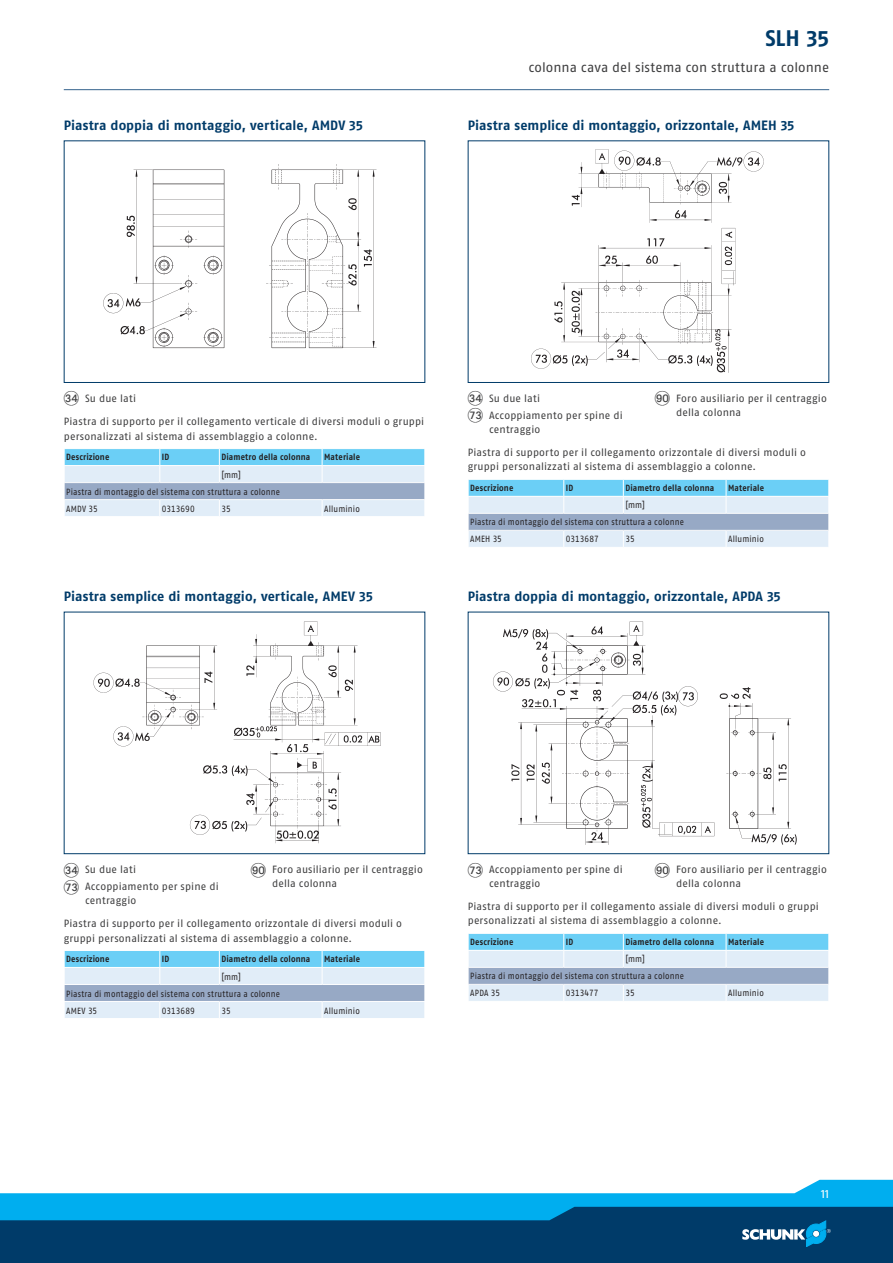
<style>
.page{position:relative;width:893px;height:1263px;background:#fff}
.page>*{position:absolute;margin:0;border:0;box-sizing:border-box;transform-origin:0 0}
.t1{font:700 22.5px "SCHUNK Fago Pro";color:#003b69}
.t2{font:700 13.5px "SCHUNK Fago Pro";letter-spacing:.005em;color:#003b69}
.t3{font:13.5px "SCHUNK Fago Pro";letter-spacing:.005em;color:#3e3e3f}
.t4{font:12px "SCHUNK Fago Pro";color:#fff}
.t5{font:10.5px/14.2px "SCHUNK Fago Pro";letter-spacing:.015em;color:#3e3e3f}
.t6{font:9px/17px "SCHUNK Fago Pro";letter-spacing:.02em;color:#231f20;scale:.9 1}
.t7{font:700 9px "SCHUNK Fago Pro";letter-spacing:.015em;color:#231f20;scale:.9 1}
.t8{font:9px "SCHUNK Fago Pro";letter-spacing:-.005em;color:#231f20;scale:.9 1}
.t9{font:9px "SCHUNK Fago Pro";color:#231f20;scale:.9 1}
.s1{font-family:"Deco Numbers LH Circle";font-size:15px}
</style>
<div class="page">
<div style="left:0;top:1202px;width:893px;height:61px;background:#003b69"></div>
<svg style="left:0;top:1180px;width:893px;height:67px"></svg>
<hr style="left:64px;top:89px;width:765px;height:1px;background:#35628d">
<div style="left:64px;top:140px;width:361px;height:243px;border:1px solid #003b69"></div>
<img style="left:103px;top:164px;width:274px;height:185px">
<svg style="left:64px;top:449px;width:361px;height:67px;background:#b4d6eb"></svg>
<hr style="left:64px;top:499px;width:96px;height:1px;background:#fff">
<hr style="left:160px;top:499px;width:59px;height:1px;background:#fff">
<hr style="left:219px;top:499px;width:103px;height:1px;background:#fff">
<hr style="left:322px;top:499px;width:103px;height:1px;background:#fff">
<div style="left:468px;top:140px;width:361px;height:243px;border:1px solid #003b69"></div>
<img style="left:531px;top:149px;width:233px;height:224px">
<svg style="left:468px;top:479px;width:361px;height:68px;background:#b5d6eb"></svg>
<hr style="left:468px;top:530px;width:96px;height:1px;background:#fff">
<hr style="left:564px;top:530px;width:59px;height:1px;background:#fff">
<hr style="left:623px;top:530px;width:103px;height:1px;background:#fff">
<hr style="left:726px;top:530px;width:103px;height:1px;background:#fff">
<div style="left:64px;top:612px;width:361px;height:242px;border:1px solid #003b69"></div>
<img style="left:93px;top:621px;width:288px;height:223px">
<svg style="left:64px;top:950px;width:361px;height:68px;background:#b5d6eb"></svg>
<hr style="left:64px;top:1001px;width:96px;height:1px;background:#fff">
<hr style="left:160px;top:1001px;width:59px;height:1px;background:#fff">
<hr style="left:219px;top:1001px;width:103px;height:1px;background:#fff">
<hr style="left:322px;top:1001px;width:103px;height:1px;background:#fff">
<div style="left:468px;top:612px;width:361px;height:242px;border:1px solid #003b69"></div>
<img style="left:493px;top:621px;width:304px;height:224px">
<svg style="left:468px;top:933px;width:361px;height:68px;background:#b5d6eb"></svg>
<hr style="left:468px;top:984px;width:96px;height:1px;background:#fff">
<hr style="left:564px;top:984px;width:59px;height:1px;background:#fff">
<hr style="left:623px;top:984px;width:103px;height:1px;background:#fff">
<hr style="left:726px;top:984px;width:103px;height:1px;background:#fff">
<p class="t2" style="left:64px;top:117px;width:301px">Piastra doppia di montaggio, verticale, AMDV 35</p>
<h1 class="t1" style="left:766px;top:24px;width:65px">SLH 35</h1>
<p class="t3" style="left:528px;top:60px;width:302px">colonna cava del sistema con struttura a colonne</p>
<p class="t2" style="left:468px;top:117px;width:328px">Piastra semplice di montaggio, orizzontale, AMEH 35</p>
<p class="t5" style="left:64px;top:391px;width:74px"><span class="s1">CN</span> Su due lati</p>
<p class="t5" style="left:64px;top:415px;width:362px">Piastra di supporto per il collegamento verticale di diversi moduli o gruppi personalizzati al sistema di assemblaggio a colonne.</p>
<p class="t7" style="left:66px;top:451px;width:49px">Descrizione</p>
<p class="t7" style="left:162px;top:451px;width:10px">ID</p>
<p class="t7" style="left:221px;top:451px;width:100px">Diametro della colonna</p>
<p class="t7" style="left:324px;top:451px;width:41px">Materiale</p>
<p class="t6" style="left:66px;top:466px;width:239px;text-indent:155px">[mm]<br>Piastra di montaggio del sistema con struttura a colonne<br>AMDV 35</p>
<p class="t8" style="left:162px;top:503px;width:38px">0313690</p>
<p class="t6" style="left:221px;top:500px;width:12px">35</p>
<p class="t6" style="left:324px;top:500px;width:41px">Alluminio</p>
<p class="t2" style="left:64px;top:588px;width:311px">Piastra semplice di montaggio, verticale, AMEV 35</p>
<p class="t5" style="left:468px;top:390px;width:156px;line-height:17px"><span class="s1">CN</span> Su due lati<br><span class="s1">GM</span> Accoppiamento per spine di</p>
<p class="t5" style="left:489px;top:422px;width:53px">centraggio</p>
<p class="t5" style="left:676px;top:391px;width:152px;text-indent:-21px"><span class="s1">IT</span> Foro ausiliario per il centraggio della colonna</p>
<p class="t5" style="left:468px;top:445px;width:340px">Piastra di supporto per il collegamento orizzontale di diversi moduli o gruppi personalizzati al sistema di assemblaggio a colonne.</p>
<p class="t7" style="left:470px;top:482px;width:49px">Descrizione</p>
<p class="t7" style="left:566px;top:482px;width:10px">ID</p>
<p class="t7" style="left:625px;top:482px;width:100px">Diametro della colonna</p>
<p class="t7" style="left:728px;top:482px;width:41px">Materiale</p>
<p class="t6" style="left:470px;top:497px;width:239px;text-indent:155px">[mm]<br>Piastra di montaggio del sistema con struttura a colonne<br>AMEH 35</p>
<p class="t8" style="left:566px;top:534px;width:38px">0313687</p>
<p class="t6" style="left:625px;top:531px;width:12px">35</p>
<p class="t6" style="left:728px;top:531px;width:41px">Alluminio</p>
<p class="t2" style="left:468px;top:588px;width:314px">Piastra doppia di montaggio, orizzontale, APDA 35</p>
<p class="t5" style="left:64px;top:861px;width:156px;line-height:17px"><span class="s1">CN</span> Su due lati<br><span class="s1">GM</span> Accoppiamento per spine di</p>
<p class="t5" style="left:85px;top:893px;width:53px">centraggio</p>
<p class="t5" style="left:272px;top:862px;width:152px;text-indent:-21px"><span class="s1">IT</span> Foro ausiliario per il centraggio della colonna</p>
<p class="t5" style="left:64px;top:916px;width:340px">Piastra di supporto per il collegamento orizzontale di diversi moduli o gruppi personalizzati al sistema di assemblaggio a colonne.</p>
<p class="t7" style="left:66px;top:953px;width:49px">Descrizione</p>
<p class="t7" style="left:162px;top:953px;width:10px">ID</p>
<p class="t7" style="left:221px;top:953px;width:100px">Diametro della colonna</p>
<p class="t7" style="left:324px;top:953px;width:41px">Materiale</p>
<p class="t6" style="left:66px;top:968px;width:239px;text-indent:155px">[mm]<br>Piastra di montaggio del sistema con struttura a colonne<br>AMEV 35</p>
<p class="t9" style="left:162px;top:1005px;width:38px">0313689</p>
<p class="t6" style="left:221px;top:1002px;width:12px">35</p>
<p class="t6" style="left:324px;top:1002px;width:41px">Alluminio</p>
<p class="t5" style="left:489px;top:862px;width:135px;text-indent:-21px"><span class="s1">GM</span> Accoppiamento per spine di centraggio</p>
<p class="t5" style="left:676px;top:862px;width:152px;text-indent:-21px"><span class="s1">IT</span> Foro ausiliario per il centraggio della colonna</p>
<p class="t5" style="left:468px;top:899px;width:353px">Piastra di supporto per il collegamento assiale di diversi moduli o gruppi personalizzati al sistema di assemblaggio a colonne.</p>
<p class="t7" style="left:470px;top:936px;width:49px">Descrizione</p>
<p class="t7" style="left:566px;top:936px;width:10px">ID</p>
<p class="t7" style="left:625px;top:936px;width:100px">Diametro della colonna</p>
<p class="t7" style="left:728px;top:936px;width:41px">Materiale</p>
<p class="t6" style="left:470px;top:951px;width:239px;text-indent:155px">[mm]<br>Piastra di montaggio del sistema con struttura a colonne<br>APDA 35</p>
<p class="t8" style="left:566px;top:988px;width:38px">0313477</p>
<p class="t6" style="left:625px;top:985px;width:12px">35</p>
<p class="t6" style="left:728px;top:985px;width:41px">Alluminio</p>
<p class="t4" style="left:821px;top:1186px;width:10px">11</p>
</div>
